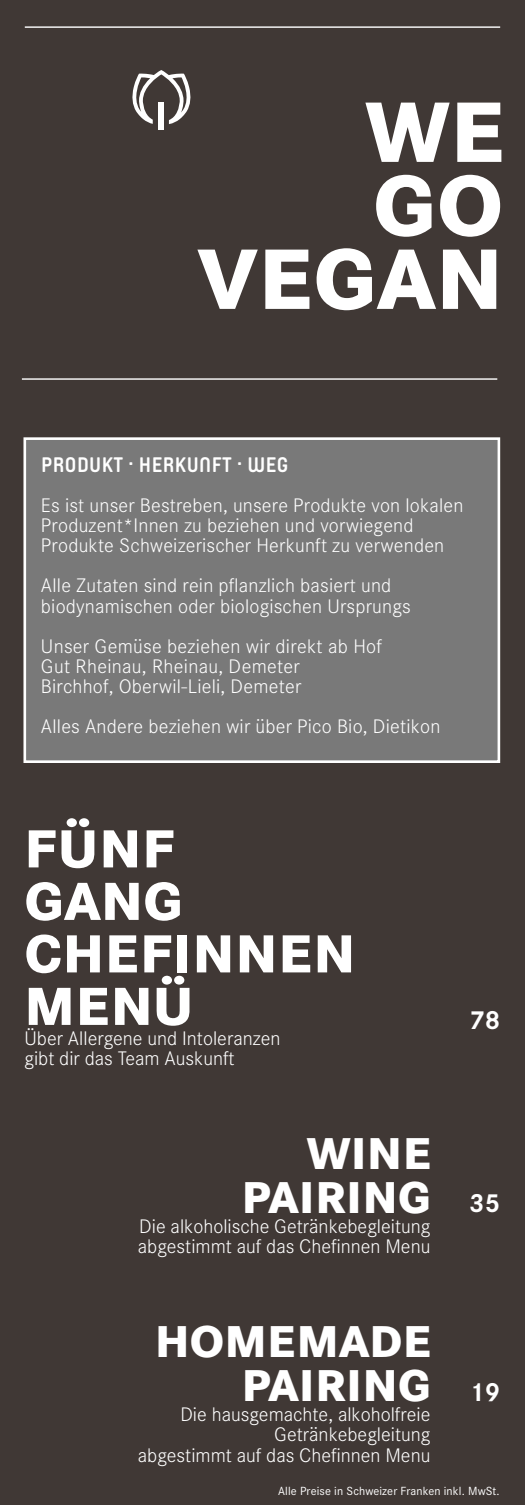
<style>
.page{position:relative;width:525px;height:1505px;background:#403835}
.page>*{position:absolute;margin:0;border:0;box-sizing:border-box;transform-origin:0 0}
.t1{font:800 84px "Corporate SBQ";letter-spacing:.01em;color:#fff}
.t2{font:800 52.5px "Corporate SBQ";letter-spacing:.02em;color:#fff}
.t3{font:800 43.75px/43.8px "Corporate SBQ";letter-spacing:.01em;color:#fff;text-align:right}
.Preise{font:700 27.12px "Corporate S";color:#fff}
.Titel___Klein{font:700 21px "Yummo";letter-spacing:.02em;color:#fff}
.Allergene{font:300 19.25px/20.1px "Corporate SBQ";color:#fff}
.hyperlink{font:300 19.25px/20.1px "Corporate SBQ";letter-spacing:.01em;color:#fff}
.t4{font:12.25px "Corporate S";letter-spacing:.01em;color:#fff}
</style>
<div class="page">
<hr style="left:25px;top:26px;width:475px;height:2px;background:#fff">
<div style="left:25px;top:439px;width:474px;height:323px;background:#797979"></div>
<div style="left:23px;top:437px;width:477px;height:326px;border:3px solid #fff"></div>
<hr style="left:22px;top:378px;width:475px;height:2px;background:#fff">
<div style="left:159px;top:103px;width:5px;height:27px;background:#fff"></div>
<svg style="left:132px;top:70px;width:58px;height:54px"></svg>
<p class="t1" style="left:365px;top:78px;width:139px">WE</p>
<p class="t1" style="left:373px;top:152px;width:131px">GO</p>
<p class="t1" style="left:197px;top:225px;width:307px">VEGAN</p>
<p class="Titel___Klein" style="left:41px;top:445px;width:249px">PRODUKT . HERKUNFT . WEG</p>
<p class="Allergene" style="left:41px;top:495px;width:424px">Es ist unser Bestreben, unsere Produkte von lokalen<br>Produzent*Innen zu beziehen und vorwiegend<br>Produkte Schweizerischer Herkunft zu verwenden</p>
<p class="hyperlink" style="left:41px;top:576px;width:371px">Alle Zutaten sind rein pflanzlich basiert und biodynamischen oder biologischen Ursprungs</p>
<p class="Allergene" style="left:41px;top:636px;width:343px">Unser Gemüse beziehen wir direkt ab Hof<br>Gut Rheinau, Rheinau, Demeter</p>
<p class="hyperlink" style="left:41px;top:677px;width:262px">Birchhof, Oberwil-Lieli, Demeter</p>
<p class="hyperlink" style="left:41px;top:717px;width:401px">Alles Andere beziehen wir über Pico Bio, Dietikon</p>
<p class="t2" style="left:24px;top:815px;width:151px">FÜNF</p>
<p class="t2" style="left:24px;top:868px;width:159px">GANG</p>
<p class="t2" style="left:24px;top:920px;width:332px">CHEFINNEN</p>
<p class="t2" style="left:24px;top:973px;width:170px">MENÜ</p>
<p class="Allergene" style="left:24px;top:1029px;width:257px">Über Allergene und Intoleranzen gibt dir das Team Auskunft</p>
<p class="t3" style="left:307px;top:1132px;width:125px">WINE</p>
<p class="t3" style="left:242px;top:1176px;width:190px">PAIRING</p>
<p class="Allergene" style="left:139px;top:1217px;width:293px">Die alkoholische Getränkebegleitung</p>
<p class="Allergene" style="left:138px;top:1237px;width:294px">abgestimmt auf das Chefinnen Menu</p>
<p class="t3" style="left:155px;top:1320px;width:277px">HOMEMADE<br>PAIRING</p>
<p class="Allergene" style="left:180px;top:1405px;width:252px;text-align:right">Die hausgemachte, alkoholfreie<br>Getränkebegleitung</p>
<p class="Allergene" style="left:138px;top:1445px;width:294px">abgestimmt auf das Chefinnen Menu</p>
<p class="Preise" style="left:469px;top:1001px;width:33px">78</p>
<p class="Preise" style="left:469px;top:1184px;width:33px">35</p>
<p class="Preise" style="left:469px;top:1373px;width:33px">19</p>
<p class="t4" style="left:278px;top:1483px;width:223px">Alle Preise in Schweizer Franken inkl. MwSt.</p>
</div>
